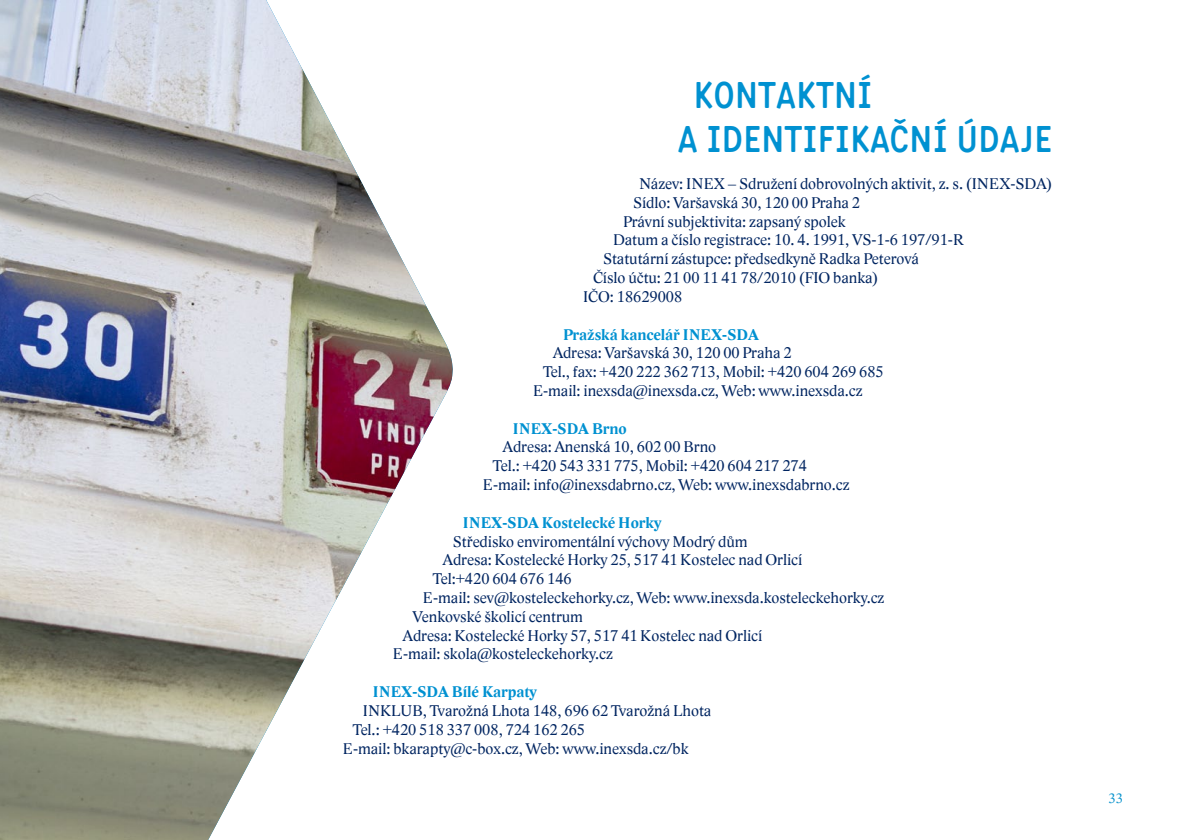
<style>
.page{position:relative;width:1191px;height:840px;background:#fff}
.page>*{position:absolute;margin:0;border:0;box-sizing:border-box;transform-origin:0 0}
.t1{font:600 36px/43.2px "Katarine";letter-spacing:.015em;color:#0091d1}
.t2{font:16px "Lido STF";color:#002561}
.t3{font:700 16px "Lido STF";color:#0091d1}
.t4{font:14px "Lido STF";color:#0993cd}
</style>
<div class="page">
<img style="left:0;top:0;width:453px;height:839px">
<h1 class="t1" style="left:678px;top:74px;width:376px;text-indent:16px">KONTAKTNÍ<br>A IDENTIFIKAČNÍ ÚDAJE</h1>
<p class="t2" style="left:639px;top:174px;width:415px">Název: INEX – Sdružení dobrovolných aktivit, z. s. (INEX-SDA)</p>
<p class="t2" style="left:633px;top:193px;width:228px">Sídlo: Varšavská 30, 120 00 Praha 2</p>
<p class="t2" style="left:623px;top:211px;width:224px">Právní subjektivita: zapsaný spolek</p>
<p class="t2" style="left:613px;top:230px;width:352px">Datum a číslo registrace: 10. 4. 1991, VS-1-6 197/91-R</p>
<p class="t2" style="left:603px;top:249px;width:317px">Statutární zástupce: předsedkyně Radka Peterová</p>
<p class="t2" style="left:593px;top:268px;width:287px">Číslo účtu: 21 00 11 41 78/2010 (FIO banka)</p>
<p class="t2" style="left:583px;top:287px;width:101px">IČO: 18629008</p>
<p class="t3" style="left:563px;top:324px;width:197px">Pražská kancelář INEX-SDA</p>
<p class="t2" style="left:553px;top:343px;width:240px">Adresa: Varšavská 30, 120 00 Praha 2</p>
<p class="t2" style="left:543px;top:362px;width:342px">Tel., fax: +420 222 362 713, Mobil: +420 604 269 685</p>
<p class="t2" style="left:533px;top:381px;width:331px">E-mail: inexsda@inexsda.cz, Web: www.inexsda.cz</p>
<p class="t3" style="left:513px;top:418px;width:115px">INEX-SDA Brno</p>
<p class="t2" style="left:503px;top:437px;width:215px">Adresa: Anenská 10, 602 00 Brno</p>
<p class="t2" style="left:493px;top:456px;width:315px">Tel.: +420 543 331 775, Mobil: +420 604 217 274</p>
<p class="t2" style="left:483px;top:475px;width:368px">E-mail: info@inexsdabrno.cz, Web: www.inexsdabrno.cz</p>
<p class="t3" style="left:463px;top:512px;width:200px">INEX-SDA Kostelecké Horky</p>
<p class="t2" style="left:453px;top:531px;width:296px">Středisko enviromentální výchovy Modrý dům</p>
<p class="t2" style="left:443px;top:550px;width:361px">Adresa: Kostelecké Horky 25, 517 41 Kostelec nad Orlicí</p>
<p class="t2" style="left:433px;top:569px;width:140px">Tel:+420 604 676 146</p>
<p class="t2" style="left:423px;top:587px;width:463px">E-mail: sev@kosteleckehorky.cz, Web: www.inexsda.kosteleckehorky.cz</p>
<p class="t2" style="left:413px;top:606px;width:171px">Venkovské školicí centrum</p>
<p class="t2" style="left:403px;top:625px;width:361px">Adresa: Kostelecké Horky 57, 517 41 Kostelec nad Orlicí</p>
<p class="t2" style="left:393px;top:644px;width:221px">E-mail: skola@kosteleckehorky.cz</p>
<p class="t3" style="left:373px;top:681px;width:165px">INEX-SDA Bílé Karpaty</p>
<p class="t2" style="left:363px;top:700px;width:350px">INKLUB, Tvarožná Lhota 148, 696 62 Tvarožná Lhota</p>
<p class="t2" style="left:353px;top:719px;width:234px">Tel.: +420 518 337 008, 724 162 265</p>
<p class="t2" style="left:343px;top:738px;width:347px">E-mail: bkarapty@c-box.cz, Web: www.inexsda.cz/bk</p>
<p class="t4" style="left:1108px;top:789px;width:16px">33</p>
</div>
